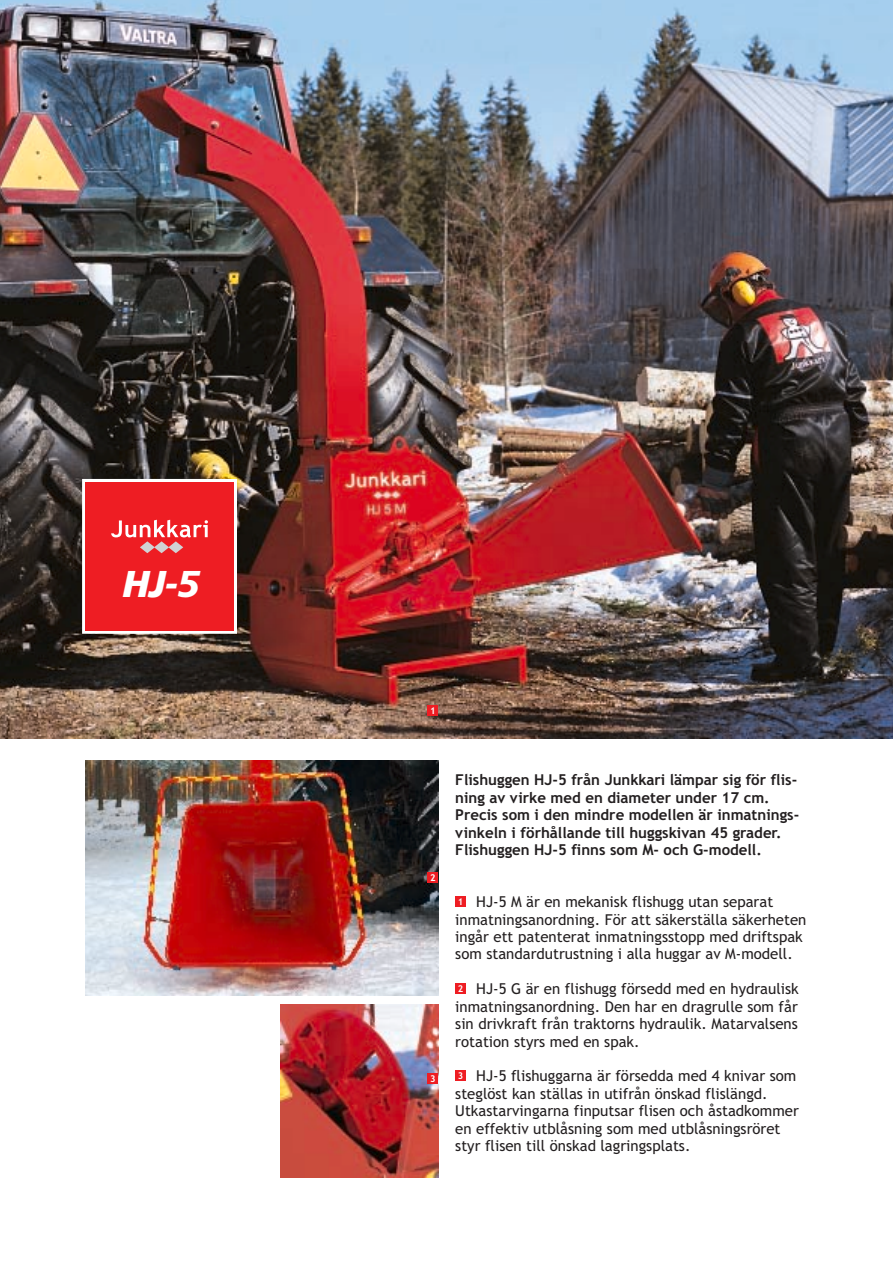
<style>
.page{position:relative;width:893px;height:1263px;background:#fff}
.page>*{position:absolute;margin:0;border:0;box-sizing:border-box;transform-origin:0 0}
.t1{font:italic 37.5px "Humanist 777 BT Black B Normal";color:#fff}
.t2{font:15px/17.4px "Trebuchet MS";color:#231f20}
.t3{font:700 15px/17.4px "Trebuchet MS";color:#231f20}
.t4{font:700 9.3px "Trebuchet MS";color:#fff}
</style>
<div class="page">
<img style="left:0;top:0;width:892px;height:738px">
<img style="left:85px;top:761px;width:353px;height:234px">
<img style="left:281px;top:1005px;width:157px;height:173px">
<div style="left:82px;top:479px;width:155px;height:155px;border:6px solid #fff"></div>
<div style="left:85px;top:482px;width:149px;height:149px;background:#ee1d23"></div>
<svg style="left:111px;top:520px;width:97px;height:33px"></svg>
<div style="left:455px;top:896px;width:11px;height:11px;background:#ee1d23"></div>
<div style="left:427px;top:705px;width:11px;height:11px;background:#ee1d23"></div>
<div style="left:455px;top:983px;width:11px;height:11px;background:#ee1d23"></div>
<div style="left:427px;top:872px;width:11px;height:11px;background:#ee1d23"></div>
<div style="left:455px;top:1070px;width:11px;height:11px;background:#ee1d23"></div>
<div style="left:427px;top:1073px;width:11px;height:11px;background:#ee1d23"></div>
<h1 class="t1" style="left:123px;top:562px;width:79px">HJ-5</h1>
<p class="t4" style="left:430px;top:707px;width:7px">1</p>
<p class="t4" style="left:430px;top:874px;width:7px">2</p>
<p class="t4" style="left:430px;top:1075px;width:7px">3</p>
<p class="t3" style="left:455px;top:773px;width:345px">Flishuggen HJ-5 från Junkkari lämpar sig för flis&shy;ning av virke med en diameter under 17 cm.<br>Precis som i den mindre modellen är inmatnings&shy;vinkeln i förhållande till huggskivan 45 grader.<br>Flishuggen HJ-5 finns som M- och G-modell.</p>
<p class="t2" style="left:455px;top:895px;width:352px;text-indent:21px">HJ-5 M är en mekanisk flishugg utan separat inmatningsanordning. För att säkerställa säkerheten ingår ett patenterat inmatningsstopp med driftspak som standardutrustning i alla huggar av M-modell.</p>
<p class="t2" style="left:455px;top:982px;width:345px;text-align:justify;text-indent:21px">HJ-5 G är en flishugg försedd med en hydraulisk inmatningsanordning. Den har en dragrulle som får sin drivkraft från traktorns hydraulik. Matarvalsens rotation styrs med en spak.</p>
<p class="t4" style="left:458px;top:898px;width:7px">1</p>
<p class="t4" style="left:458px;top:985px;width:7px">2</p>
<p class="t2" style="left:455px;top:1069px;width:345px;text-indent:21px">HJ-5 flishuggarna är försedda med 4 knivar som steglöst kan ställas in utifrån önskad flislängd.<br>Utkastarvingarna finputsar flisen och åstadkommer en effektiv utblåsning som med utblåsningsröret styr flisen till önskad lagringsplats.</p>
<p class="t4" style="left:458px;top:1072px;width:7px">3</p>
</div>
